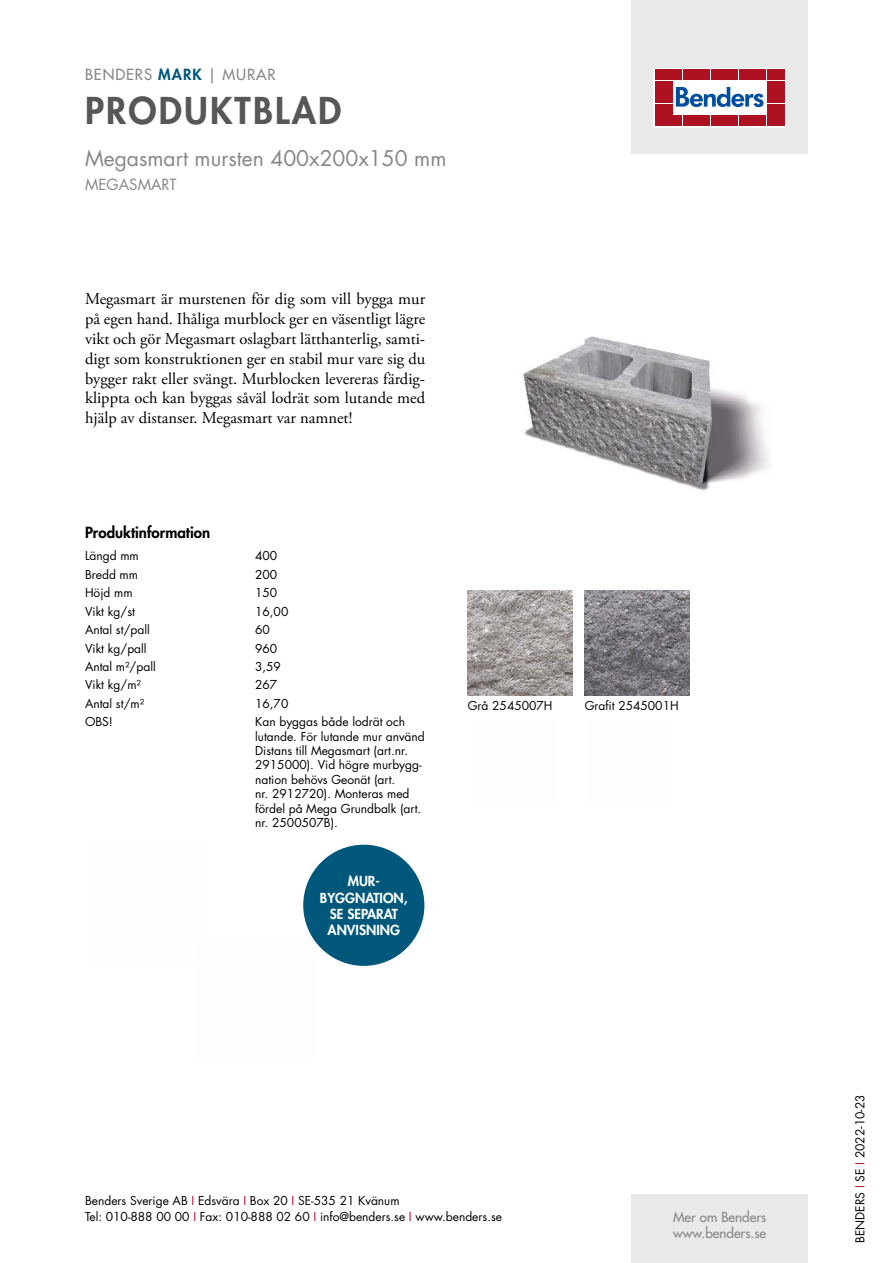
<style>
.page{position:relative;width:893px;height:1263px;background:#fff}
.page>*{position:absolute;margin:0;border:0;box-sizing:border-box;transform-origin:0 0}
.t1{font:800 36px "Futura Std";letter-spacing:.06em;color:#575756}
.t2{font:21px "Futura Std";color:#878787}
.t3{font:16.5px/19.8px "Adobe Garamond Pro";color:#000;text-align:justify}
.t4{font:800 15px "Futura Std";color:#000}
.t5{font:500 15px "Futura Std";letter-spacing:.06em;color:#878787}
.t6{font:15px "Futura Std";color:#878787}
.t7{font:800 13.5px/16.2px "Futura Std";color:#fff;text-align:center}
.t8{font:500 13.5px/16.2px "Futura Std";color:#878787}
.t9{font:12px/14.4px "Futura Std";color:#000}
.s1{font-weight:800;color:#00577c}
.s2{color:#ae1122}
</style>
<div class="page">
<div style="left:631px;top:0;width:177px;height:153px;background:#e9e9e9"></div>
<div style="left:631px;top:1195px;width:177px;height:68px;background:#e9e9e9"></div>
<svg style="left:656px;top:70px;width:128px;height:55px;background:#ebc5ca"></svg>
<div style="left:654px;top:68px;width:132px;height:59px;border:1px solid #fff"></div>
<div style="left:655px;top:70px;width:8px;height:10px;background:#ae1122"></div>
<div style="left:664px;top:70px;width:8px;height:10px;background:#ae1122"></div>
<div style="left:655px;top:81px;width:8px;height:10px;background:#ae1122"></div>
<div style="left:664px;top:81px;width:8px;height:10px;background:#ae1122"></div>
<div style="left:655px;top:93px;width:8px;height:10px;background:#ae1122"></div>
<div style="left:664px;top:93px;width:8px;height:10px;background:#ae1122"></div>
<div style="left:655px;top:104px;width:8px;height:11px;background:#ae1122"></div>
<div style="left:664px;top:104px;width:8px;height:11px;background:#ae1122"></div>
<div style="left:655px;top:116px;width:8px;height:10px;background:#ae1122"></div>
<div style="left:664px;top:116px;width:8px;height:10px;background:#ae1122"></div>
<div style="left:674px;top:70px;width:8px;height:10px;background:#ae1122"></div>
<div style="left:683px;top:70px;width:8px;height:10px;background:#ae1122"></div>
<div style="left:692px;top:70px;width:8px;height:10px;background:#ae1122"></div>
<div style="left:702px;top:70px;width:8px;height:10px;background:#ae1122"></div>
<div style="left:711px;top:70px;width:8px;height:10px;background:#ae1122"></div>
<div style="left:720px;top:70px;width:8px;height:10px;background:#ae1122"></div>
<div style="left:730px;top:70px;width:8px;height:10px;background:#ae1122"></div>
<div style="left:739px;top:70px;width:8px;height:10px;background:#ae1122"></div>
<div style="left:748px;top:70px;width:8px;height:10px;background:#ae1122"></div>
<div style="left:758px;top:70px;width:8px;height:10px;background:#ae1122"></div>
<div style="left:674px;top:116px;width:8px;height:10px;background:#ae1122"></div>
<div style="left:683px;top:116px;width:8px;height:10px;background:#ae1122"></div>
<div style="left:692px;top:116px;width:8px;height:10px;background:#ae1122"></div>
<div style="left:702px;top:116px;width:8px;height:10px;background:#ae1122"></div>
<div style="left:711px;top:116px;width:8px;height:10px;background:#ae1122"></div>
<div style="left:720px;top:116px;width:8px;height:10px;background:#ae1122"></div>
<div style="left:730px;top:116px;width:8px;height:10px;background:#ae1122"></div>
<div style="left:739px;top:116px;width:8px;height:10px;background:#ae1122"></div>
<div style="left:748px;top:116px;width:8px;height:10px;background:#ae1122"></div>
<div style="left:758px;top:116px;width:8px;height:10px;background:#ae1122"></div>
<div style="left:767px;top:70px;width:8px;height:10px;background:#ae1122"></div>
<div style="left:776px;top:70px;width:8px;height:10px;background:#ae1122"></div>
<div style="left:767px;top:81px;width:8px;height:10px;background:#ae1122"></div>
<div style="left:776px;top:81px;width:8px;height:10px;background:#ae1122"></div>
<div style="left:767px;top:93px;width:8px;height:10px;background:#ae1122"></div>
<div style="left:776px;top:93px;width:8px;height:10px;background:#ae1122"></div>
<div style="left:767px;top:104px;width:8px;height:11px;background:#ae1122"></div>
<div style="left:776px;top:104px;width:8px;height:11px;background:#ae1122"></div>
<div style="left:767px;top:116px;width:8px;height:10px;background:#ae1122"></div>
<div style="left:776px;top:116px;width:8px;height:10px;background:#ae1122"></div>
<svg style="left:676px;top:87px;width:87px;height:20px;background:#89add2"></svg>
<div style="left:303px;top:845px;width:121px;height:121px;background:#00577c;border-radius:50%"></div>
<img style="left:523px;top:336px;width:246px;height:155px">
<img style="left:468px;top:590px;width:105px;height:105px">
<img style="left:585px;top:590px;width:105px;height:105px">
<p class="t5" style="left:85px;top:65px;width:192px">BENDERS <span class="s1">MARK</span> | MURAR</p>
<h1 class="t1" style="left:85px;top:87px;width:258px">PRODUKTBLAD</h1>
<h2 class="t2" style="left:85px;top:144px;width:363px">Megasmart mursten 400x200x150 mm</h2>
<p class="t6" style="left:85px;top:175px;width:93px">MEGASMART</p>
<p class="t3" style="left:85px;top:290px;width:342px">Megasmart är murstenen för dig som vill bygga mur på egen hand. Ihåliga murblock ger en väsentligt lägre vikt och gör Megasmart oslagbart lätthanterlig, samti&shy;digt som konstruktionen ger en stabil mur vare sig du bygger rakt eller svängt. Murblocken levereras färdig&shy;klippta och kan byggas såväl lodrät som lutande med hjälp av distanser. Megasmart var namnet!</p>
<p class="t4" style="left:85px;top:522px;width:127px">Produktinformation</p>
<p class="t9" style="left:85px;top:549px;width:55px">Längd mm</p>
<p class="t9" style="left:255px;top:549px;width:24px">400</p>
<p class="t9" style="left:85px;top:567px;width:55px">Bredd mm</p>
<p class="t9" style="left:255px;top:567px;width:24px">200</p>
<p class="t9" style="left:85px;top:586px;width:49px">Höjd mm</p>
<p class="t9" style="left:255px;top:586px;width:24px">150</p>
<p class="t9" style="left:85px;top:604px;width:51px">Vikt kg/st</p>
<p class="t9" style="left:255px;top:604px;width:35px">16,00</p>
<p class="t9" style="left:85px;top:623px;width:66px">Antal st/pall</p>
<p class="t9" style="left:255px;top:623px;width:16px">60</p>
<p class="t9" style="left:85px;top:641px;width:63px">Vikt kg/pall</p>
<p class="t9" style="left:255px;top:641px;width:24px">960</p>
<p class="t9" style="left:85px;top:659px;width:72px">Antal m²/pall</p>
<p class="t9" style="left:255px;top:659px;width:27px">3,59</p>
<p class="t9" style="left:85px;top:678px;width:57px">Vikt kg/m²</p>
<p class="t9" style="left:255px;top:678px;width:24px">267</p>
<p class="t9" style="left:85px;top:696px;width:61px">Antal st/m²</p>
<p class="t9" style="left:255px;top:696px;width:35px">16,70</p>
<p class="t9" style="left:85px;top:715px;width:29px">OBS!</p>
<p class="t9" style="left:255px;top:715px;width:171px">Kan byggas både lodrät och lutande. För lutande mur använd<br>Distans till Megasmart (art.nr.<br>2915000). Vid högre murbygg&shy;nation behövs Geonät (art.<br>nr. 2912720). Monteras med fördel på Mega Grundbalk (art. nr. 2500507B).</p>
<p class="t7" style="left:320px;top:873px;width:89px">MUR-<br>BYGGNATION,<br>SE SEPARAT<br>ANVISNING</p>
<p class="t9" style="left:468px;top:698px;width:86px">Grå 2545007H</p>
<p class="t9" style="left:585px;top:698px;width:95px">Grafit 2545001H</p>
<p class="t9" style="left:85px;top:1192px;width:418px;line-height:16.5px">Benders Sverige AB <span class="s2">I</span> Edsvära <span class="s2">I</span> Box 20 <span class="s2">I</span> SE-535 21 Kvänum<br>Tel: 010-888 00 00 <span class="s2">I</span> Fax: 010-888 02 60 <span class="s2">I</span> info@benders.se <span class="s2">I</span> www.benders.se</p>
<p class="t8" style="left:673px;top:1209px;width:95px">Mer om Benders www.benders.se</p>
<p class="t9" style="left:853px;top:1243px;width:150px;rotate:-90deg">BENDERS <span class="s2">I</span> SE <span class="s2">I</span> 2022-10-23</p>
</div>
